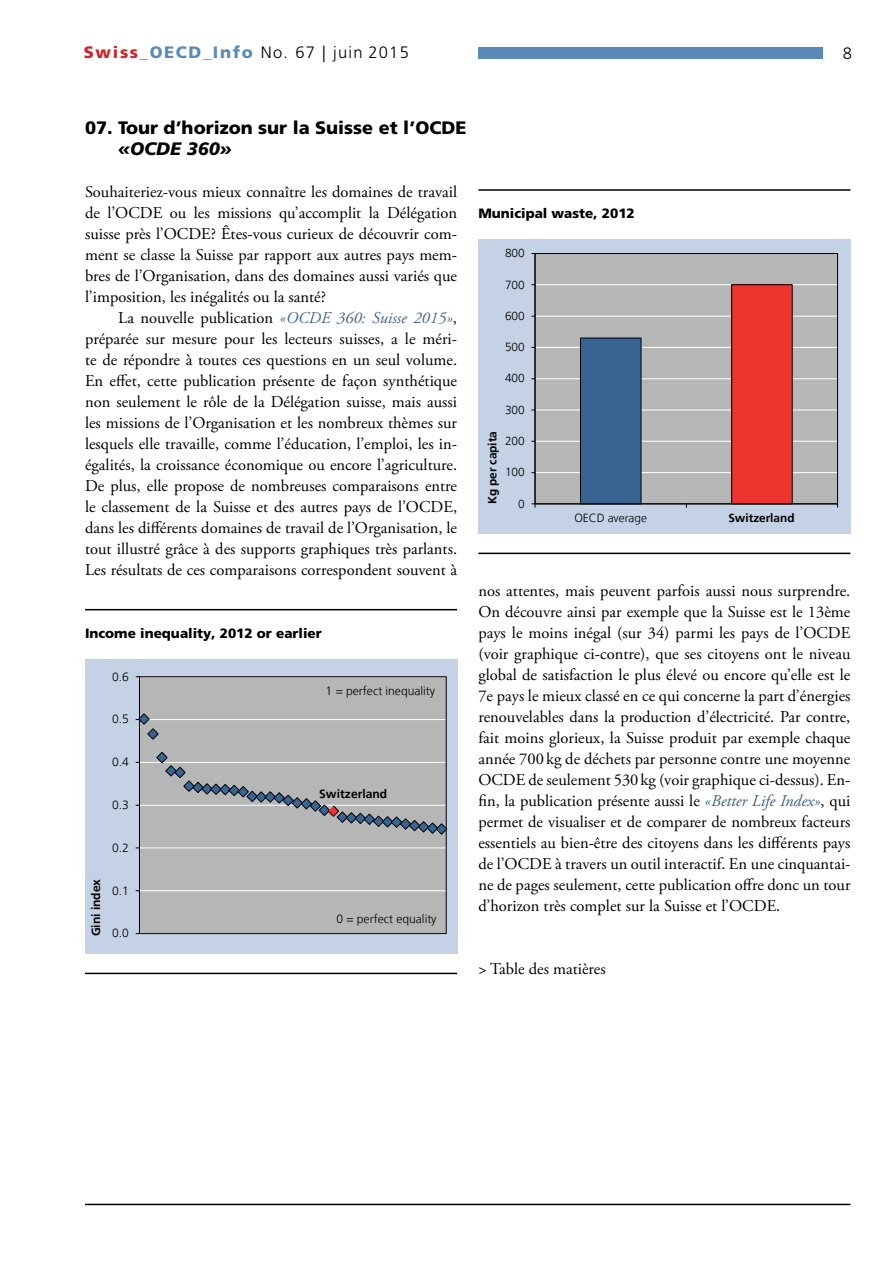
<style>
.page{position:relative;width:893px;height:1263px;background:#fff}
.page>*{position:absolute;margin:0;border:0;box-sizing:border-box;transform-origin:0 0}
.t1{font:900 18px "Frutiger LT Pro";color:#000}
.t2{font:italic 900 18px "Frutiger LT Pro";color:#000}
.t3{font:16.5px/21px "Adobe Garamond Pro";color:#000;text-align:justify}
.t4{font:300 16.5px "Frutiger LT Pro";letter-spacing:.08em;color:#000}
.t5{font:900 13.5px "Frutiger LT Pro";color:#000}
.t6{font:300 12px "Frutiger CE";color:#000}
.t7{font:700 12px "Frutiger CE";color:#000}
.t8{font:300 11.85px "Frutiger CE";letter-spacing:-.005em;color:#000}
.t9{font:700 11.85px "Frutiger CE";color:#000}
.s1{font-weight:900;color:#d2232a}
.s2{font-weight:900;color:#598aba}
.s3{font-style:italic;color:#436689}
.s4{font-style:italic;color:#3d6285}
</style>
<div class="page">
<div style="left:478px;top:47px;width:345px;height:12px;background:#598aba"></div>
<hr style="left:85px;top:1204px;width:765px;height:1px;background:#000">
<hr style="left:85px;top:973px;width:372px;height:1px;background:#000">
<hr style="left:85px;top:609px;width:372px;height:1px;background:#000">
<div style="left:85px;top:659px;width:372px;height:294px;background:#c5d1e4"></div>
<div style="left:139px;top:677px;width:307px;height:256px;background:#b5b7b7"></div>
<hr style="left:139px;top:719px;width:307px;height:1px;background:#fff">
<hr style="left:139px;top:762px;width:307px;height:1px;background:#fff">
<hr style="left:139px;top:805px;width:307px;height:1px;background:#fff">
<hr style="left:139px;top:848px;width:307px;height:1px;background:#fff">
<hr style="left:139px;top:890px;width:307px;height:1px;background:#fff">
<div style="left:139px;top:676px;width:307px;height:258px;border:1px solid #000"></div>
<hr style="left:139px;top:677px;width:1px;height:256px;background:#000">
<svg style="left:136px;top:713px;width:23px;height:27px"></svg>
<svg style="left:156px;top:752px;width:291px;height:83px"></svg>
<hr style="left:478px;top:553px;width:372px;height:1px;background:#000">
<hr style="left:478px;top:189px;width:372px;height:2px;background:#000">
<div style="left:478px;top:239px;width:372px;height:294px;background:#c5d1e4"></div>
<div style="left:535px;top:253px;width:303px;height:251px;background:#b5b7b7"></div>
<hr style="left:535px;top:284px;width:303px;height:1px;background:#fff">
<hr style="left:535px;top:316px;width:303px;height:1px;background:#fff">
<hr style="left:535px;top:347px;width:303px;height:1px;background:#fff">
<hr style="left:535px;top:378px;width:303px;height:1px;background:#fff">
<hr style="left:535px;top:410px;width:303px;height:1px;background:#fff">
<hr style="left:535px;top:441px;width:303px;height:1px;background:#fff">
<hr style="left:535px;top:472px;width:303px;height:1px;background:#fff">
<div style="left:535px;top:253px;width:303px;height:251px;border:1px solid #000"></div>
<div style="left:732px;top:285px;width:60px;height:219px;background:#ee342e"></div>
<div style="left:731px;top:285px;width:61px;height:219px;border:1px solid #000"></div>
<div style="left:580px;top:338px;width:61px;height:166px;background:#396594"></div>
<div style="left:580px;top:338px;width:61px;height:166px;border:1px solid #000"></div>
<hr style="left:535px;top:253px;width:1px;height:251px;background:#000">
<hr style="left:535px;top:504px;width:303px;height:1px;background:#000">
<p class="t4" style="left:84px;top:43px;width:327px"><span class="s1">Swiss</span><span class="s2">_OECD_Info</span> No. 67 | juin 2015</p>
<p class="t4" style="left:843px;top:43px;width:11px">8</p>
<p class="t1" style="left:85px;top:117px;width:383px">07. Tour d’horizon sur la Suisse et l’OCDE</p>
<p class="t2" style="left:118px;top:138px;width:115px">«OCDE 360»</p>
<p class="t3" style="left:85px;top:182px;width:374px">Souhaiteriez-vous mieux connaître les domaines de travail de l’OCDE ou les missions qu’accomplit la Délégation suisse près l’OCDE? Êtes-vous curieux de découvrir com&shy;ment se classe la Suisse par rapport aux autres pays mem&shy;bres de l’Organisation, dans des domaines aussi variés que l’imposition, les inégalités ou la santé?</p>
<p class="t3" style="left:85px;top:308px;width:374px;text-indent:33px">La nouvelle publication <span class="s3">«OCDE 360: Suisse 2015»</span>, préparée sur mesure pour les lecteurs suisses, a le méri&shy;te de répondre à toutes ces questions en un seul volume.<br>En effet, cette publication présente de façon synthétique non seulement le rôle de la Délégation suisse, mais aussi les missions de l’Organisation et les nombreux thèmes sur lesquels elle travaille, comme l’éducation, l’emploi, les in&shy;égalités, la croissance économique ou encore l’agriculture.<br>De plus, elle propose de nombreuses comparaisons entre le classement de la Suisse et des autres pays de l’OCDE, dans les différents domaines de travail de l’Organisation, le tout illustré grâce à des supports graphiques très parlants.<br>Les résultats de ces comparaisons correspondent souvent à</p>
<p class="t5" style="left:85px;top:625px;width:238px">Income inequality, 2012 or earlier</p>
<p class="t6" style="left:112px;top:669px;width:18px">0.6</p>
<p class="t6" style="left:112px;top:712px;width:18px">0.5</p>
<p class="t6" style="left:112px;top:755px;width:18px">0.4</p>
<p class="t6" style="left:112px;top:798px;width:18px">0.3</p>
<p class="t7" style="left:89px;top:936px;width:59px;rotate:-90deg">Gini index</p>
<p class="t6" style="left:112px;top:841px;width:18px">0.2</p>
<p class="t6" style="left:112px;top:883px;width:18px">0.1</p>
<p class="t6" style="left:112px;top:926px;width:18px">0.0</p>
<p class="t6" style="left:326px;top:684px;width:111px">1 = perfect inequality</p>
<p class="t7" style="left:319px;top:787px;width:69px">Switzerland</p>
<p class="t6" style="left:336px;top:912px;width:102px">0 = perfect equality</p>
<p class="t5" style="left:478px;top:205px;width:158px">Municipal waste, 2012</p>
<p class="t8" style="left:505px;top:246px;width:21px">800</p>
<p class="t8" style="left:505px;top:277px;width:21px">700</p>
<p class="t8" style="left:505px;top:309px;width:21px">600</p>
<p class="t8" style="left:505px;top:340px;width:21px">500</p>
<p class="t8" style="left:505px;top:371px;width:21px">400</p>
<p class="t8" style="left:505px;top:403px;width:21px">300</p>
<p class="t9" style="left:485px;top:504px;width:75px;rotate:-90deg">Kg per capita</p>
<p class="t8" style="left:505px;top:434px;width:21px">200</p>
<p class="t8" style="left:505px;top:465px;width:21px">100</p>
<p class="t8" style="left:518px;top:497px;width:8px">0</p>
<p class="t8" style="left:574px;top:511px;width:74px">OECD average</p>
<p class="t9" style="left:728px;top:511px;width:68px">Switzerland</p>
<p class="t3" style="left:478px;top:581px;width:374px">nos attentes, mais peuvent parfois aussi nous surprendre.<br>On découvre ainsi par exemple que la Suisse est le 13ème pays le moins inégal (sur 34) parmi les pays de l’OCDE (voir graphique ci-contre), que ses citoyens ont le niveau global de satisfaction le plus élevé ou encore qu’elle est le 7e pays le mieux classé en ce qui concerne la part d’énergies renouvelables dans la production d’électricité. Par contre, fait moins glorieux, la Suisse produit par exemple chaque année 700kg de déchets par personne contre une moyenne OCDE de seulement 530 kg (voir graphique ci-dessus). En&shy;fin, la publication présente aussi le <span class="s4">«Better Life Index»</span>, qui permet de visualiser et de comparer de nombreux facteurs essentiels au bien-être des citoyens dans les différents pays de l’OCDE à travers un outil interactif. En une cinquantai&shy;ne de pages seulement, cette publication offre donc un tour d’horizon très complet sur la Suisse et l’OCDE.</p>
<p class="t3" style="left:478px;top:959px;width:129px">&gt; Table des matières</p>
</div>
